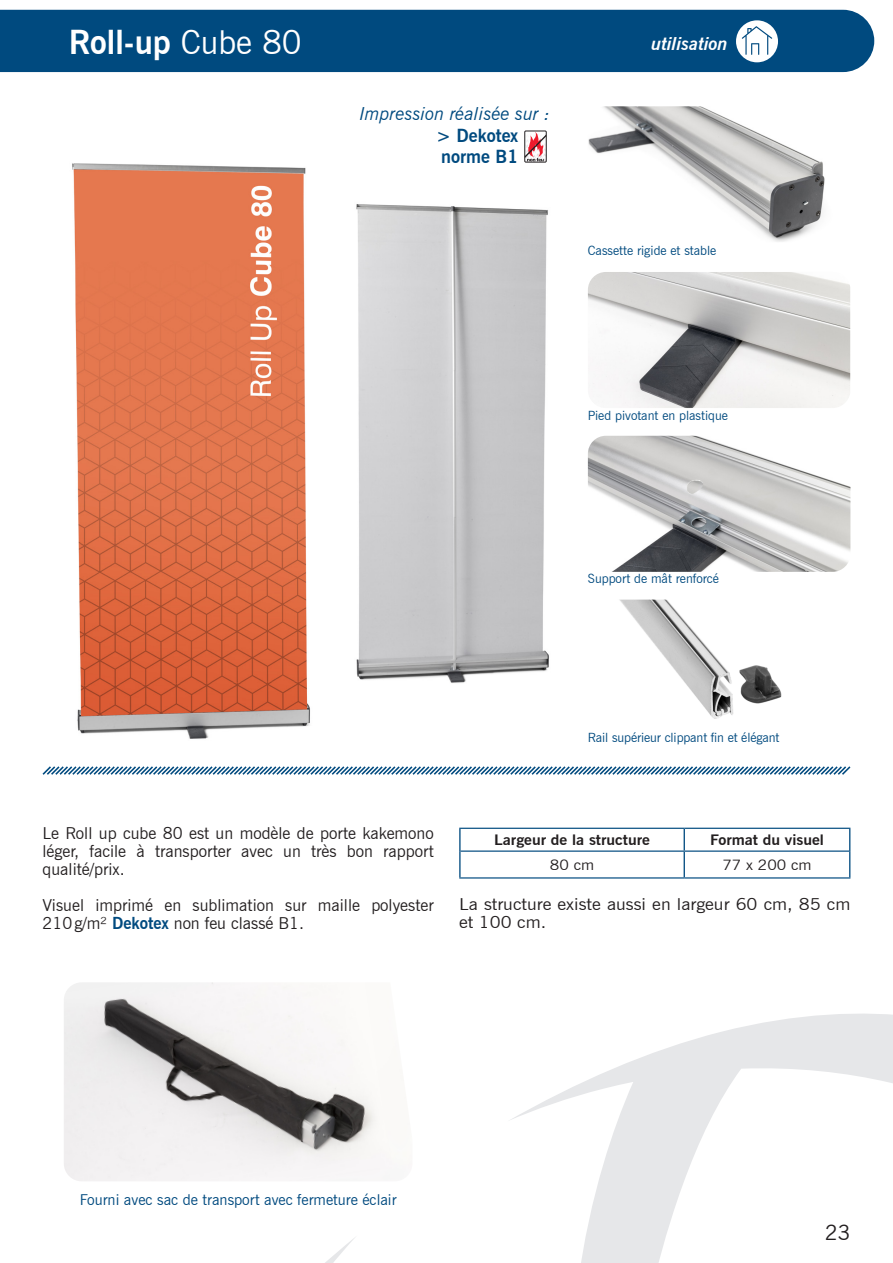
<style>
.page{position:relative;width:893px;height:1263px;background:#fff}
.page>*{position:absolute;margin:0;border:0;box-sizing:border-box;transform-origin:0 0}
.Titre{font:700 33px "News Gothic BT";color:#fff}
.t1{font:21px "News Gothic BT";color:#231f20}
.t2{font:italic 18px "News Gothic BT";color:#004a7f}
.t3{font:700 18px "News Gothic BT";color:#004a7f}
.t4{font:italic 700 18px "News Gothic BT";color:#fff}
.t5{font:16.5px/18px "News Gothic BT";color:#231f20;text-align:justify}
.t6{font:16.5px/18px "News Gothic BT";color:#231f20;scale:1.1 1}
.t7{font:15px "News Gothic BT";color:#004a7f}
.t8{font:700 14.4px "News Gothic BT";color:#231f20;scale:1.1 1}
.t9{font:14.4px "News Gothic BT";color:#231f20;scale:1.1 1}
.t10{font:12.75px "News Gothic BT";color:#004a7f}
.s1{font-weight:400}
.s2{font-weight:700;color:#004a7f}
</style>
<div class="page">
<div style="left:0;top:10px;width:874px;height:62px;background:#004a7f"></div>
<svg style="left:325px;top:1238px;width:29px;height:25px"></svg>
<svg style="left:511px;top:1013px;width:382px;height:250px"></svg>
<img style="left:72px;top:163px;width:238px;height:576px">
<img style="left:356px;top:204px;width:193px;height:479px">
<img style="left:64px;top:982px;width:313px;height:199px">
<svg style="left:43px;top:33px;width:16px;height:19px"></svg>
<svg style="left:42px;top:766px;width:809px;height:9px"></svg>
<img style="left:588px;top:436px;width:262px;height:136px">
<img style="left:620px;top:600px;width:162px;height:119px">
<img style="left:588px;top:272px;width:262px;height:136px">
<img style="left:588px;top:106px;width:237px;height:136px">
<hr style="left:459px;top:829px;width:2px;height:22px;background:#004a7f">
<hr style="left:459px;top:851px;width:2px;height:26px;background:#004a7f">
<hr style="left:459px;top:828px;width:225px;height:1px;background:#004a7f">
<hr style="left:684px;top:828px;width:166px;height:1px;background:#004a7f">
<svg style="left:684px;top:829px;width:1px;height:48px"></svg>
<svg style="left:849px;top:829px;width:1px;height:48px"></svg>
<hr style="left:461px;top:850px;width:223px;height:2px;background:#004a7f">
<hr style="left:684px;top:850px;width:165px;height:2px;background:#004a7f">
<hr style="left:459px;top:877px;width:225px;height:1px;background:#004a7f">
<hr style="left:684px;top:877px;width:166px;height:1px;background:#004a7f">
<svg style="left:526px;top:133px;width:19px;height:28px"></svg>
<div style="left:524px;top:131px;width:23px;height:32px;border:1px solid #231f20"></div>
<svg style="left:736px;top:20px;width:42px;height:42px"></svg>
<p class="Titre" style="left:69px;top:22px;width:234px">Roll-up <span class="s1">Cube 80</span></p>
<p class="t2" style="left:360px;top:103px;width:192px">Impression réalisée sur :</p>
<p class="t3" style="left:436px;top:124px;width:84px">&gt; Dekotex</p>
<p class="t3" style="left:441px;top:146px;width:79px">norme B1</p>
<p class="t4" style="left:651px;top:33px;width:78px">utilisation</p>
<p class="t10" style="left:588px;top:243px;width:130px">Cassette rigide et stable</p>
<p class="t10" style="left:588px;top:408px;width:142px">Pied pivotant en plastique</p>
<p class="t10" style="left:588px;top:571px;width:133px">Support de mât renforcé</p>
<p class="t10" style="left:588px;top:730px;width:193px">Rail supérieur clippant fin et élégant</p>
<p class="t5" style="left:43px;top:824px;width:393px">Le Roll up cube 80 est un modèle de porte kakemono léger, facile à transporter avec un très bon rapport qualité/prix.</p>
<p class="t5" style="left:43px;top:896px;width:393px">Visuel imprimé en sublimation sur maille polyester<br>210g/m² <span class="s2">Dekotex</span> non feu classé B1.</p>
<p class="t8" style="left:494px;top:831px;width:143px">Largeur de la structure</p>
<p class="t8" style="left:710px;top:831px;width:105px">Format du visuel</p>
<p class="t9" style="left:550px;top:856px;width:42px">80 cm</p>
<p class="t9" style="left:722px;top:856px;width:83px">77 x 200 cm</p>
<p class="t6" style="left:459px;top:895px;width:357px">La structure existe aussi en largeur 60 cm, 85 cm et 100 cm.</p>
<p class="t7" style="left:80px;top:1191px;width:318px">Fourni avec sac de transport avec fermeture éclair</p>
<p class="t1" style="left:825px;top:1219px;width:27px">23</p>
</div>
